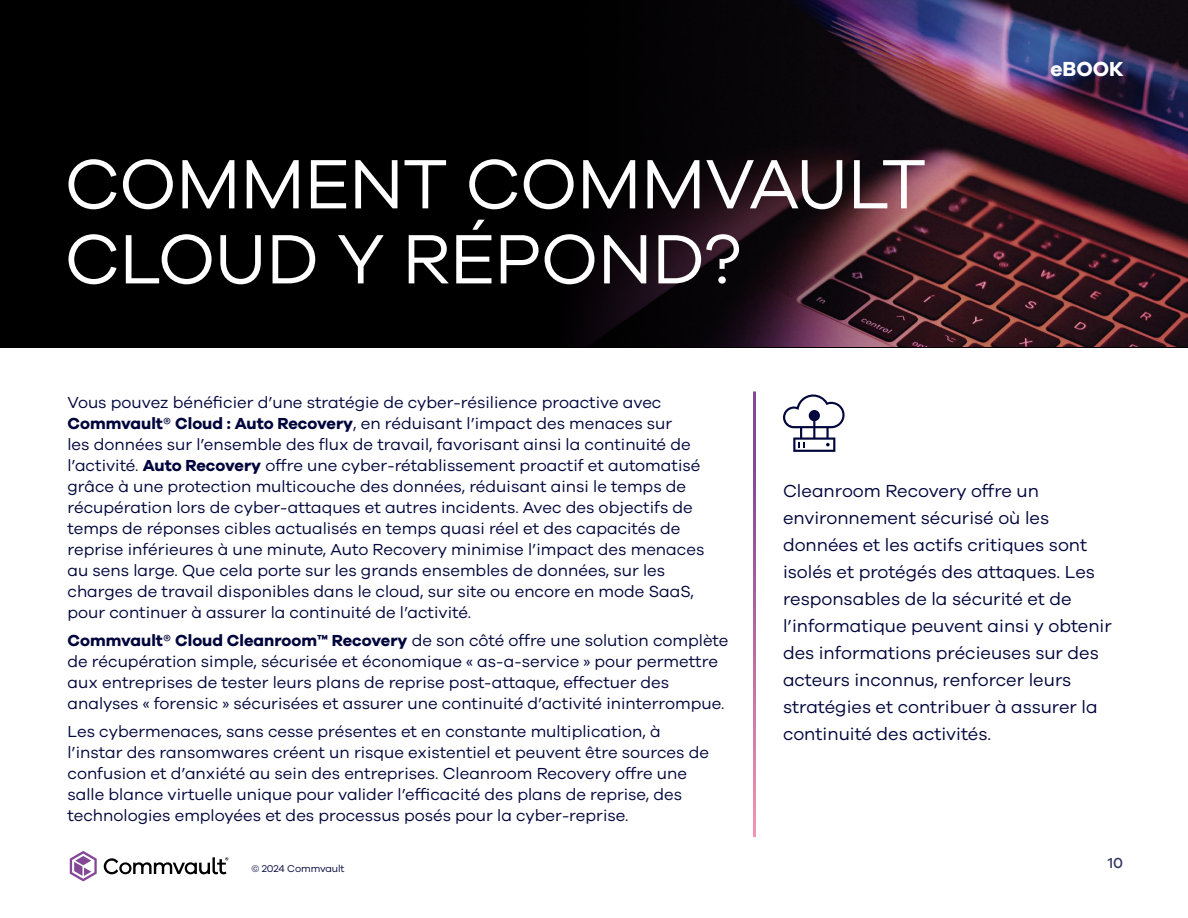
<style>
.page{position:relative;width:1188px;height:918px;background:#fff}
.page>*{position:absolute;margin:0;border:0;box-sizing:border-box;transform-origin:0 0}
.t1{font:72px/75px "Galano Grotesque";letter-spacing:-.01em;color:#fff}
.t2{font:700 21px "Galano Grotesque";color:#fff}
.t3{font:18px/27px "Galano Grotesque";color:#00053b}
.t4{font:16.5px/21px "Galano Grotesque";color:#00053b}
.t5{font:500 15px "Galano Grotesque";color:#333762}
.t6{font:10.2px "Galano Grotesque";letter-spacing:-.01em;color:#00053b}
.s1{font-weight:700}
</style>
<div class="page">
<div style="left:0;top:0;width:1188px;height:347px;background:#000"></div>
<img style="left:591px;top:0;width:597px;height:347px">
<svg style="left:70px;top:851px;width:27px;height:30px"></svg>
<svg style="left:103px;top:857px;width:125px;height:17px"></svg>
<svg style="left:783px;top:394px;width:62px;height:58px"></svg>
<h1 class="t1" style="left:65px;top:144px;width:863px">COMMENT COMMVAULT<br>CLOUD Y RÉPOND?</h1>
<p class="t2" style="left:1050px;top:56px;width:75px">eBOOK</p>
<p class="t4" style="left:68px;top:391px;width:638px">Vous pouvez bénéficier d’une stratégie de cyber-résilience proactive avec <span class="s1">Commvault® Cloud : Auto Recovery</span>, en réduisant l’impact des menaces sur<br>les données sur l’ensemble des flux de travail, favorisant ainsi la continuité de l’activité. <span class="s1">Auto Recovery</span> offre une cyber-rétablissement proactif et automatisé grâce à une protection multicouche des données, réduisant ainsi le temps de récupération lors de cyber-attaques et autres incidents. Avec des objectifs de temps de réponses cibles actualisés en temps quasi réel et des capacités de reprise inférieures à une minute, Auto Recovery minimise l’impact des menaces au sens large. Que cela porte sur les grands ensembles de données, sur les charges de travail disponibles dans le cloud, sur site ou encore en mode SaaS, pour continuer à assurer la continuité de l’activité.</p>
<p class="t4" style="left:68px;top:629px;width:663px"><span class="s1">Commvault® Cloud Cleanroom™ Recovery</span> de son côté offre une solution complète de récupération simple, sécurisée et économique « as-a-service » pour permettre aux entreprises de tester leurs plans de reprise post-attaque, effectuer des analyses « forensic » sécurisées et assurer une continuité d’activité ininterrompue.</p>
<p class="t4" style="left:68px;top:720px;width:643px">Les cybermenaces, sans cesse présentes et en constante multiplication, à l’instar des ransomwares créent un risque existentiel et peuvent être sources de confusion et d’anxiété au sein des entreprises. Cleanroom Recovery offre une salle blance virtuelle unique pour valider l’efficacité des plans de reprise, des technologies employées et des processus posés pour la cyber-reprise.</p>
<p class="t6" style="left:252px;top:863px;width:94px">© 2024 Commvault</p>
<p class="t3" style="left:783px;top:476px;width:330px">Cleanroom Recovery offre un environnement sécurisé où les données et les actifs critiques sont isolés et protégés des attaques. Les responsables de la sécurité et de l’informatique peuvent ainsi y obtenir des informations précieuses sur des acteurs inconnus, renforcer leurs stratégies et contribuer à assurer la continuité des activités.</p>
<p class="t5" style="left:1108px;top:854px;width:17px">10</p>
</div>
